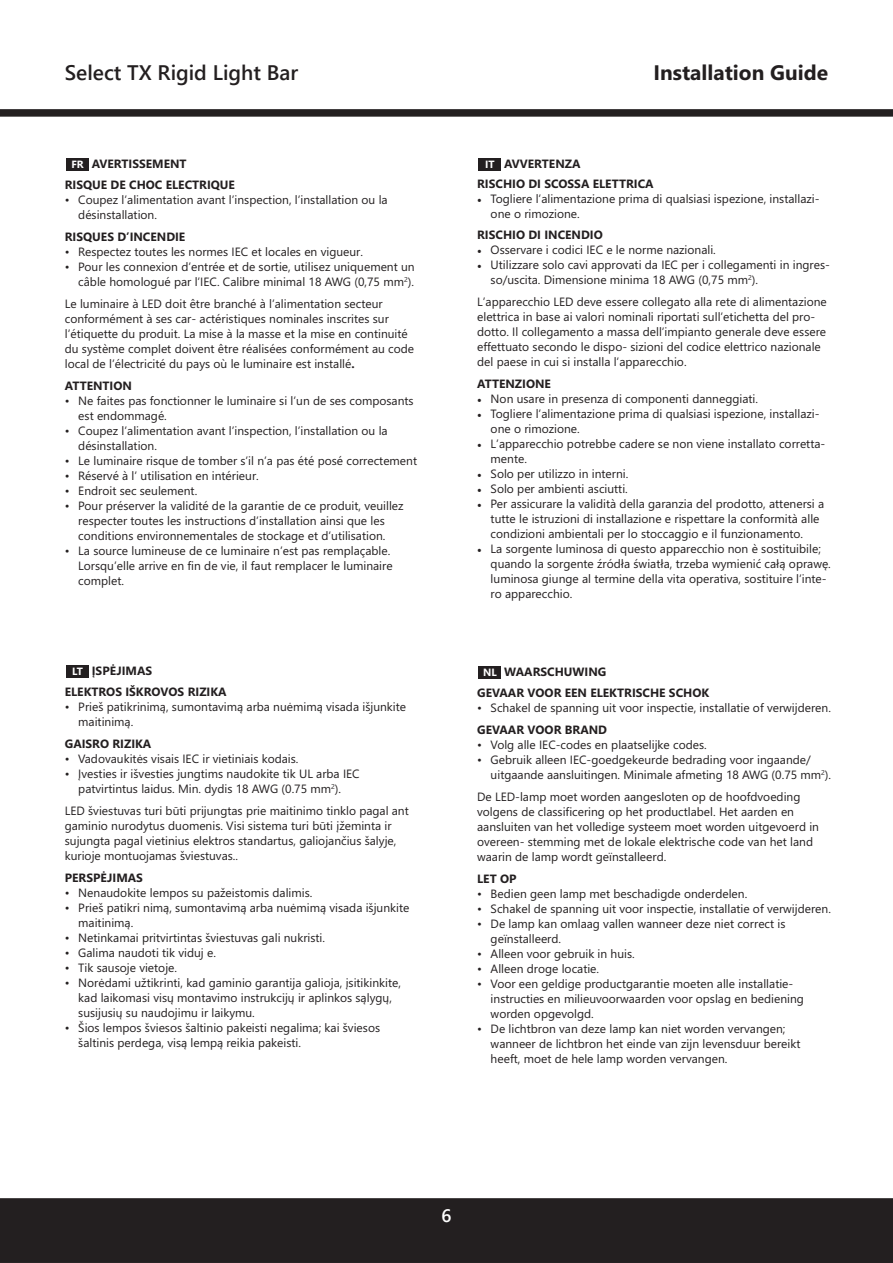
<style>
.page{position:relative;width:893px;height:1263px;background:#fff}
.page>*{position:absolute;margin:0;border:0;box-sizing:border-box;transform-origin:0 0}
.t1{font:600 21px "Segoe UI";color:#231f20}
.t2{font:700 21px "Segoe UI";color:#231f20}
.t3{font:600 18px "Segoe UI";color:#fff}
.t4{font:12px/15px "Segoe UI";color:#231f20}
.t5{font:700 12px "Segoe UI";color:#231f20}
.t6{font:700 10.5px "Segoe UI";color:#fff}
.s1{font-weight:700}
.s2{font-family:"Minion Pro"}
</style>
<div class="page">
<div style="left:0;top:1198px;width:893px;height:65px;background:#231f20"></div>
<div style="left:0;top:109px;width:893px;height:8px;background:#231f20"></div>
<div style="left:66px;top:158px;width:23px;height:13px;background:#231f20"></div>
<div style="left:479px;top:158px;width:22px;height:13px;background:#231f20"></div>
<div style="left:479px;top:666px;width:22px;height:13px;background:#231f20"></div>
<div style="left:66px;top:665px;width:23px;height:13px;background:#231f20"></div>
<h1 class="t1" style="left:65px;top:53px;width:235px">Select TX Rigid Light Bar</h1>
<h1 class="t2" style="left:653px;top:53px;width:176px">Installation Guide</h1>
<p class="t6" style="left:71px;top:154px;width:14px">FR</p>
<p class="t5" style="left:92px;top:152px;width:96px">AVERTISSEMENT</p>
<p class="t5" style="left:65px;top:174px;width:172px">RISQUE DE CHOC ELECTRIQUE</p>
<p class="t4" style="left:78px;top:191px;width:311px;text-indent:-14px">• Coupez l’alimentation avant l’inspection, l’installation ou la désinstallation.</p>
<p class="t5" style="left:65px;top:225px;width:122px">RISQUES D’INCENDIE</p>
<p class="t4" style="left:65px;top:243px;width:300px">• Respectez toutes les normes IEC et locales en vigueur.</p>
<p class="t4" style="left:65px;top:258px;width:351px;text-align:right">• Pour les connexion d’entrée et de sortie, utilisez uniquement un câble homologué par l’IEC. Calibre minimal 18 AWG (0,75 mm<sup>2</sup>).</p>
<p class="t4" style="left:65px;top:295px;width:351px">Le luminaire à LED doit être branché à l’alimentation secteur conformément à ses car- actéristiques nominales inscrites sur l’étiquette du produit. La mise à la masse et la mise en continuité du système complet doivent être réalisées conformément au code local de l’électricité du pays où le luminaire est installé<span class="s1">.</span></p>
<p class="t5" style="left:65px;top:374px;width:69px">ATTENTION</p>
<p class="t4" style="left:78px;top:392px;width:337px;text-indent:-14px">• Ne faites pas fonctionner le luminaire si l’un de ses composants est endommagé.</p>
<p class="t4" style="left:78px;top:422px;width:311px;text-indent:-14px">• Coupez l’alimentation avant l’inspection, l’installation ou la désinstallation.</p>
<p class="t4" style="left:65px;top:452px;width:354px">• Le luminaire risque de tomber s’il n’a pas été posé correctement</p>
<p class="t4" style="left:65px;top:467px;width:195px">• Réservé à l’ utilisation en intérieur.</p>
<p class="t4" style="left:65px;top:482px;width:134px">• Endroit sec seulement.</p>
<p class="t4" style="left:65px;top:497px;width:340px;text-align:center">• Pour préserver la validité de la garantie de ce produit, veuillez respecter toutes les instructions d’installation ainsi que les conditions environnementales de stockage et d’utilisation.</p>
<p class="t4" style="left:78px;top:542px;width:316px;text-indent:-14px">• La source lumineuse de ce luminaire n’est pas remplaçable.<br>Lorsqu’elle arrive en fin de vie, il faut remplacer le luminaire complet.</p>
<p class="t6" style="left:72px;top:661px;width:12px">LT</p>
<p class="t5" style="left:92px;top:659px;width:62px">ĮSPĖJIMAS</p>
<p class="t5" style="left:65px;top:681px;width:163px">ELEKTROS IŠKROVOS RIZIKA</p>
<p class="t4" style="left:78px;top:698px;width:329px;text-indent:-14px">• Prieš patikrinimą, sumontavimą arba nuėmimą visada išjunkite maitinimą.</p>
<p class="t5" style="left:65px;top:732px;width:88px">GAISRO RIZIKA</p>
<p class="t4" style="left:65px;top:750px;width:235px">• Vadovaukitės visais IEC ir vietiniais kodais.</p>
<p class="t4" style="left:65px;top:765px;width:296px;text-align:center">• Įvesties ir išvesties jungtims naudokite tik UL arba IEC patvirtintus laidus. Min. dydis 18 AWG (0.75 mm<sup>2</sup>).</p>
<p class="t4" style="left:65px;top:802px;width:346px">LED šviestuvas turi būti prijungtas prie maitinimo tinklo pagal ant gaminio nurodytus duomenis. Visi sistema turi būti įžeminta ir sujungta pagal vietinius elektros standartus, galiojančius šalyje, kurioje montuojamas šviestuvas..</p>
<p class="t5" style="left:65px;top:866px;width:80px">PERSPĖJIMAS</p>
<p class="t4" style="left:65px;top:884px;width:249px">• Nenaudokite lempos su pažeistomis dalimis.</p>
<p class="t4" style="left:78px;top:899px;width:333px;text-indent:-14px">• Prieš patikri nimą, sumontavimą arba nuėmimą visada išjunkite maitinimą.</p>
<p class="t4" style="left:65px;top:929px;width:262px">• Netinkamai pritvirtintas šviestuvas gali nukristi.</p>
<p class="t4" style="left:65px;top:944px;width:153px">• Galima naudoti tik viduj e.</p>
<p class="t4" style="left:65px;top:959px;width:114px">• Tik sausoje vietoje.</p>
<p class="t4" style="left:78px;top:974px;width:324px;text-indent:-14px">• Norėdami užtikrinti, kad gaminio garantija galioja, įsitikinkite, kad laikomasi visų montavimo instrukcijų ir aplinkos sąlygų, susijusių su naudojimu ir laikymu.</p>
<p class="t4" style="left:78px;top:1019px;width:303px;text-indent:-14px">• Šios lempos šviesos šaltinio pakeisti negalima; kai šviesos šaltinis perdega, visą lempą reikia pakeisti.</p>
<p class="t6" style="left:485px;top:154px;width:11px">IT</p>
<p class="t5" style="left:504px;top:152px;width:78px">AVVERTENZA</p>
<p class="t5" style="left:477px;top:172px;width:178px">RISCHIO DI SCOSSA ELETTRICA</p>
<p class="t4" style="left:491px;top:190px;width:330px;text-indent:-14px"><span class="s2">•</span> Togliere l’alimentazione prima di qualsiasi ispezione, installazi&shy;one o rimozione.</p>
<p class="t5" style="left:477px;top:224px;width:127px">RISCHIO DI INCENDIO</p>
<p class="t4" style="left:477px;top:242px;width:240px"><span class="s2">•</span> Osservare i codici IEC e le norme nazionali.</p>
<p class="t4" style="left:491px;top:257px;width:341px;text-indent:-14px"><span class="s2">•</span> Utilizzare solo cavi approvati da IEC per i collegamenti in ingres&shy;so/uscita. Dimensione minima 18 AWG (0,75 mm<sup>2</sup>).</p>
<p class="t4" style="left:477px;top:293px;width:351px">L’apparecchio LED deve essere collegato alla rete di alimentazione elettrica in base ai valori nominali riportati sull’etichetta del pro&shy;dotto. Il collegamento a massa dell’impianto generale deve essere effettuato secondo le dispo- sizioni del codice elettrico nazionale del paese in cui si installa l’apparecchio.</p>
<p class="t5" style="left:477px;top:372px;width:75px">ATTENZIONE</p>
<p class="t4" style="left:477px;top:390px;width:282px"><span class="s2">•</span> Non usare in presenza di componenti danneggiati.</p>
<p class="t4" style="left:491px;top:405px;width:330px;text-indent:-14px"><span class="s2">•</span> Togliere l’alimentazione prima di qualsiasi ispezione, installazi&shy;one o rimozione.</p>
<p class="t4" style="left:491px;top:435px;width:336px;text-indent:-14px"><span class="s2">•</span> L’apparecchio potrebbe cadere se non viene installato corretta&shy;mente.</p>
<p class="t4" style="left:477px;top:465px;width:153px"><span class="s2">•</span> Solo per utilizzo in interni.</p>
<p class="t4" style="left:477px;top:480px;width:152px"><span class="s2">•</span> Solo per ambienti asciutti.</p>
<p class="t4" style="left:491px;top:495px;width:335px;text-indent:-14px"><span class="s2">•</span> Per assicurare la validità della garanzia del prodotto, attenersi a tutte le istruzioni di installazione e rispettare la conformità alle condizioni ambientali per lo stoccaggio e il funzionamento.</p>
<p class="t4" style="left:491px;top:540px;width:342px;text-indent:-14px"><span class="s2">•</span> La sorgente luminosa di questo apparecchio non è sostituibile; quando la sorgente źródła światła, trzeba wymienić całą oprawę. luminosa giunge al termine della vita operativa, sostituire l’inte&shy;ro apparecchio.</p>
<p class="t6" style="left:483px;top:662px;width:15px">NL</p>
<p class="t5" style="left:504px;top:661px;width:104px">WAARSCHUWING</p>
<p class="t5" style="left:477px;top:682px;width:234px">GEVAAR VOOR EEN ELEKTRISCHE SCHOK</p>
<p class="t4" style="left:477px;top:699px;width:355px">• Schakel de spanning uit voor inspectie, installatie of verwijderen.</p>
<p class="t5" style="left:477px;top:718px;width:131px">GEVAAR VOOR BRAND</p>
<p class="t4" style="left:477px;top:736px;width:231px">• Volg alle IEC-codes en plaatselijke codes.</p>
<p class="t4" style="left:491px;top:751px;width:342px;text-indent:-14px">• Gebruik alleen IEC-goedgekeurde bedrading voor ingaande/ uitgaande aansluitingen. Minimale afmeting 18 AWG (0.75 mm<sup>2</sup>).</p>
<p class="t4" style="left:477px;top:788px;width:343px">De LED-lamp moet worden aangesloten op de hoofdvoeding volgens de classificering op het productlabel. Het aarden en aansluiten van het volledige systeem moet worden uitgevoerd in overeen- stemming met de lokale elektrische code van het land waarin de lamp wordt geïnstalleerd.</p>
<p class="t5" style="left:477px;top:867px;width:41px">LET OP</p>
<p class="t4" style="left:477px;top:885px;width:272px">• Bedien geen lamp met beschadigde onderdelen.</p>
<p class="t4" style="left:477px;top:900px;width:355px">• Schakel de spanning uit voor inspectie, installatie of verwijderen.</p>
<p class="t4" style="left:491px;top:915px;width:296px;text-indent:-14px">• De lamp kan omlaag vallen wanneer deze niet correct is geïnstalleerd.</p>
<p class="t4" style="left:477px;top:945px;width:159px">• Alleen voor gebruik in huis.</p>
<p class="t4" style="left:477px;top:960px;width:124px">• Alleen droge locatie.</p>
<p class="t4" style="left:491px;top:975px;width:315px;text-indent:-14px">• Voor een geldige productgarantie moeten alle installatie&shy;instructies en milieuvoorwaarden voor opslag en bediening worden opgevolgd.</p>
<p class="t4" style="left:491px;top:1020px;width:311px;text-indent:-14px">• De lichtbron van deze lamp kan niet worden vervangen; wanneer de lichtbron het einde van zijn levensduur bereikt heeft, moet de hele lamp worden vervangen.</p>
<h2 class="t3" style="left:441px;top:1199px;width:12px">6</h2>
</div>
